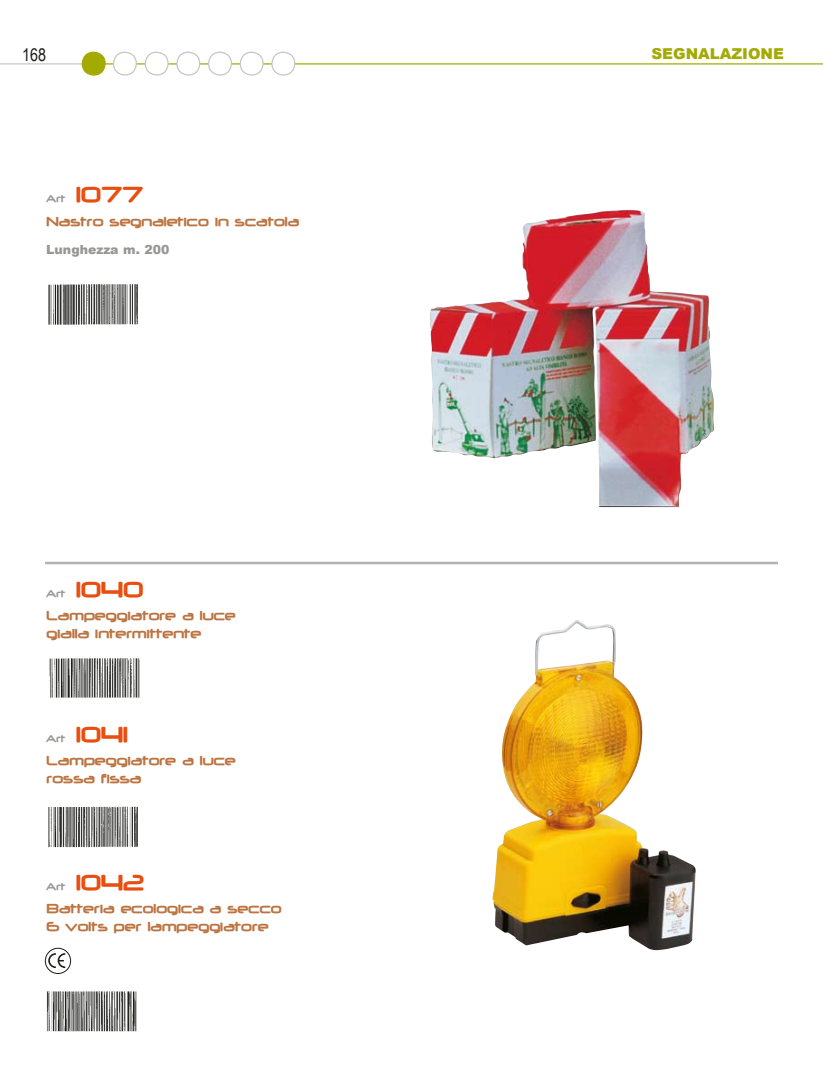
<style>
.page{position:relative;width:823px;height:1081px;background:#fff}
.page>*{position:absolute;margin:0;border:0;box-sizing:border-box;transform-origin:0 0}
.t1{font:700 25px "Neuropol";color:#e84e0f}
.t2{font:17.5px "Arial Narrow";color:#1d1d1b}
.t3{font:700 15px/18px "Neuropol";color:#bc7441}
.t4{font:900 15px "Arial";color:#a3aa00}
.t5{font:900 12.5px "Arial";color:#989796}
.t6{font:700 11.25px "Neuropol";color:#989796}
</style>
<div class="page">
<hr style="left:0;top:63px;width:83px;height:2px;background:#c6c6c6">
<hr style="left:90px;top:63px;width:732px;height:2px;background:#a3aa00">
<div style="left:145px;top:52px;width:23px;height:23px;background:#fff;border-radius:50%"></div>
<div style="left:145px;top:52px;width:23px;height:24px;border:1px solid #c6c6c6;border-radius:50%"></div>
<div style="left:82px;top:52px;width:23px;height:23px;background:#a3aa00;border-radius:50%"></div>
<div style="left:82px;top:52px;width:24px;height:24px;border:1px solid #a3aa00;border-radius:50%"></div>
<div style="left:113px;top:52px;width:23px;height:23px;background:#fff;border-radius:50%"></div>
<div style="left:113px;top:52px;width:24px;height:24px;border:1px solid #c6c6c6;border-radius:50%"></div>
<div style="left:177px;top:52px;width:22px;height:23px;background:#fff;border-radius:50%"></div>
<div style="left:176px;top:52px;width:24px;height:24px;border:1px solid #c6c6c6;border-radius:50%"></div>
<div style="left:208px;top:52px;width:23px;height:23px;background:#fff;border-radius:50%"></div>
<div style="left:208px;top:52px;width:24px;height:24px;border:1px solid #c6c6c6;border-radius:50%"></div>
<div style="left:240px;top:52px;width:23px;height:23px;background:#fff;border-radius:50%"></div>
<div style="left:239px;top:52px;width:24px;height:24px;border:1px solid #c6c6c6;border-radius:50%"></div>
<div style="left:272px;top:52px;width:22px;height:23px;background:#fff;border-radius:50%"></div>
<div style="left:271px;top:52px;width:24px;height:24px;border:1px solid #c6c6c6;border-radius:50%"></div>
<hr style="left:45px;top:562px;width:732px;height:2px;background:#b2b2b2">
<img style="left:430px;top:209px;width:284px;height:299px">
<img style="left:439px;top:210px;width:186px;height:97px">
<img style="left:492px;top:620px;width:203px;height:331px">
<svg style="left:45px;top:948px;width:26px;height:25px"></svg>
<div style="left:45px;top:948px;width:26px;height:26px;border:1px solid #1d1d1b;border-radius:50%"></div>
<svg style="left:48px;top:953px;width:17px;height:15px"></svg>
<img style="left:48px;top:284px;width:90px;height:41px">
<img style="left:49px;top:658px;width:91px;height:40px">
<img style="left:48px;top:806px;width:90px;height:42px">
<img style="left:46px;top:991px;width:91px;height:41px">
<p class="t2" style="left:22px;top:44px;width:25px">168</p>
<p class="t4" style="left:651px;top:46px;width:134px">SEGNALAZIONE</p>
<p class="t6" style="left:46px;top:193px;width:21px">Art</p>
<h1 class="t1" style="left:75px;top:182px;width:69px">1077</h1>
<p class="t3" style="left:46px;top:212px;width:254px">Nastro segnaletico in scatola</p>
<p class="t5" style="left:46px;top:243px;width:125px">Lunghezza m. 200</p>
<p class="t6" style="left:46px;top:588px;width:21px">Art</p>
<h1 class="t1" style="left:75px;top:576px;width:69px">1040</h1>
<p class="t3" style="left:46px;top:607px;width:191px">Lampeggiatore a luce gialla intermittente</p>
<p class="t6" style="left:46px;top:733px;width:21px">Art</p>
<h1 class="t1" style="left:75px;top:721px;width:53px">1041</h1>
<p class="t3" style="left:46px;top:751px;width:191px">Lampeggiatore a luce rossa fissa</p>
<p class="t6" style="left:46px;top:880px;width:21px">Art</p>
<h1 class="t1" style="left:75px;top:869px;width:70px">1042</h1>
<p class="t3" style="left:46px;top:899px;width:236px">Batteria ecologica a secco<br>6 volts per lampeggiatore</p>
</div>
